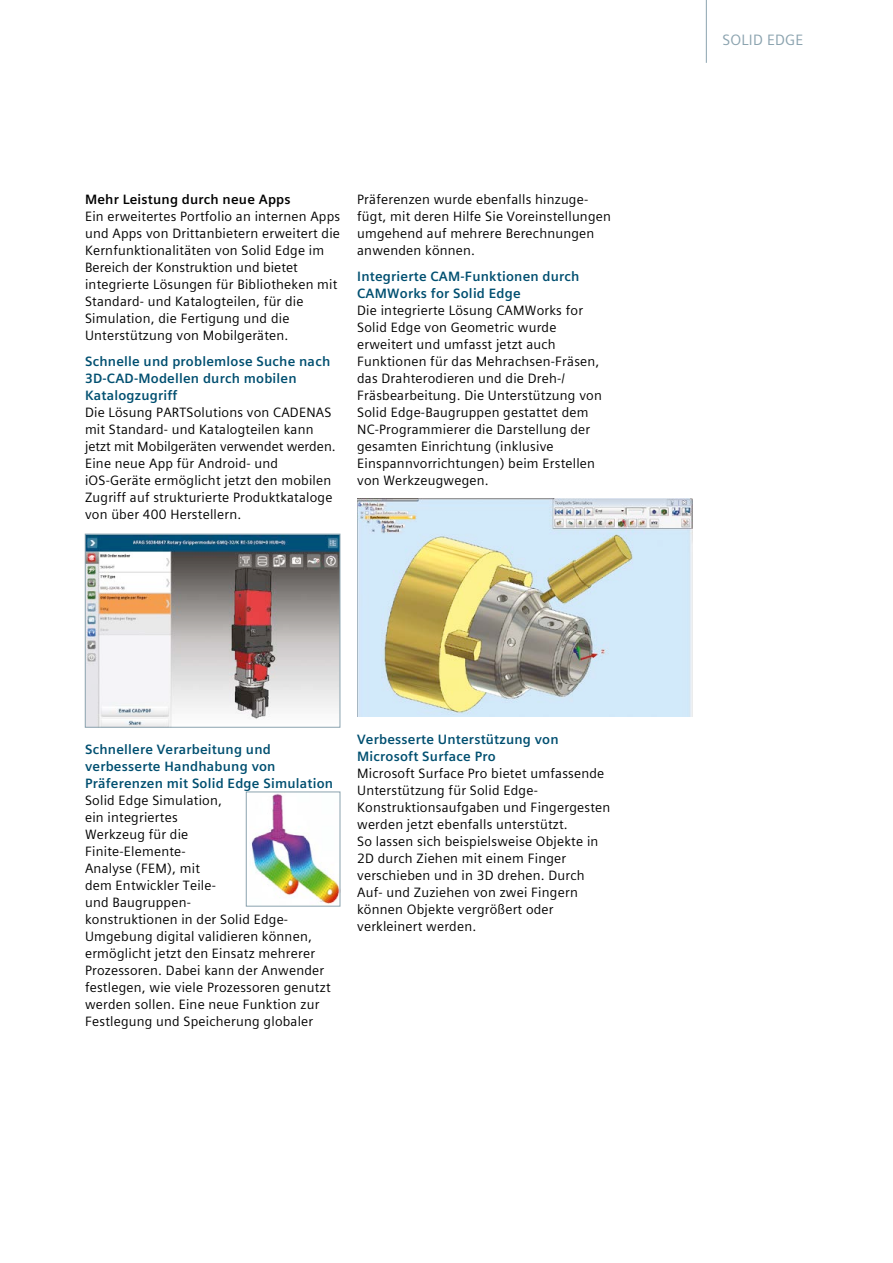
<style>
.page{position:relative;width:893px;height:1263px;background:#fff}
.page>*{position:absolute;margin:0;border:0;box-sizing:border-box;transform-origin:0 0}
.t1{font:15px "Siemens Sans Global";letter-spacing:.015em;color:#8ba3af}
.t2{font:13.5px/17px "Siemens Sans Global";letter-spacing:.015em;color:#000}
.t3{font:700 13.5px/17px "Siemens Sans Global";letter-spacing:.015em;color:#004f70}
.t4{font:700 13.5px "Siemens Sans Global";letter-spacing:.015em;color:#000}
</style>
<div class="page">
<img style="left:87px;top:536px;width:251px;height:189px">
<div style="left:85px;top:534px;width:255px;height:193px;border:1px solid #8ba3af"></div>
<img style="left:251px;top:794px;width:87px;height:110px">
<div style="left:246px;top:792px;width:94px;height:114px;border:1px solid #8ba3af"></div>
<img style="left:357px;top:499px;width:336px;height:218px">
<hr style="left:706px;top:0;width:1px;height:63px;background:#8ba3af">
<p class="t4" style="left:85px;top:189px;width:207px">Mehr Leistung durch neue Apps</p>
<p class="t2" style="left:85px;top:208px;width:257px">Ein erweitertes Portfolio an internen Apps und Apps von Drittanbietern erweitert die Kernfunktionalitäten von Solid Edge im Bereich der Konstruktion und bietet integrierte Lösungen für Bibliotheken mit Standard- und Katalogteilen, für die Simulation, die Fertigung und die Unterstützung von Mobilgeräten.</p>
<p class="t3" style="left:85px;top:353px;width:247px">Schnelle und problemlose Suche nach<br>3D-CAD-Modellen durch mobilen<br>Katalogzugriff</p>
<p class="t2" style="left:85px;top:404px;width:252px">Die Lösung PARTSolutions von CADENAS mit Standard- und Katalogteilen kann jetzt mit Mobilgeräten verwendet werden.<br>Eine neue App für Android- und iOS-Geräte ermöglicht jetzt den mobilen Zugriff auf strukturierte Produktkataloge von über 400 Herstellern.</p>
<p class="t2" style="left:357px;top:191px;width:255px">Präferenzen wurde ebenfalls hinzuge&shy;fügt, mit deren Hilfe Sie Voreinstellungen umgehend auf mehrere Berechnungen anwenden können.</p>
<p class="t3" style="left:357px;top:268px;width:224px">Integrierte CAM-Funktionen durch<br>CAMWorks for Solid Edge</p>
<p class="t2" style="left:357px;top:302px;width:246px">Die integrierte Lösung CAMWorks for Solid Edge von Geometric wurde erweitert und umfasst jetzt auch Funktionen für das Mehrachsen-Fräsen, das Drahterodieren und die Dreh-/ Fräsbearbeitung. Die Unterstützung von Solid Edge-Baugruppen gestattet dem NC-Programmierer die Darstellung der gesamten Einrichtung (inklusive Einspannvorrichtungen) beim Erstellen von Werkzeugwegen.</p>
<p class="t3" style="left:85px;top:741px;width:250px">Schnellere Verarbeitung und verbesserte Handhabung von<br>Präferenzen mit Solid Edge Simulation</p>
<p class="t2" style="left:85px;top:792px;width:247px">Solid Edge Simulation,<br>ein integriertes<br>Werkzeug für die<br>Finite-Elemente-<br>Analyse (FEM), mit<br>dem Entwickler Teile-<br>und Baugruppen-<br>konstruktionen in der Solid Edge-<br>Umgebung digital validieren können, ermöglicht jetzt den Einsatz mehrerer<br>Prozessoren. Dabei kann der Anwender festlegen, wie viele Prozessoren genutzt werden sollen. Eine neue Funktion zur<br>Festlegung und Speicherung globaler</p>
<p class="t3" style="left:357px;top:730px;width:203px">Verbesserte Unterstützung von<br>Microsoft Surface Pro</p>
<p class="t2" style="left:357px;top:764px;width:255px">Microsoft Surface Pro bietet umfassende Unterstützung für Solid Edge-Konstruktionsaufgaben und Fingergesten werden jetzt ebenfalls unterstützt.<br>So lassen sich beispielsweise Objekte in 2D durch Ziehen mit einem Finger verschieben und in 3D drehen. Durch Auf- und Zuziehen von zwei Fingern können Objekte vergrößert oder verkleinert werden.</p>
<p class="t1" style="left:722px;top:29px;width:83px">SOLID EDGE</p>
</div>
